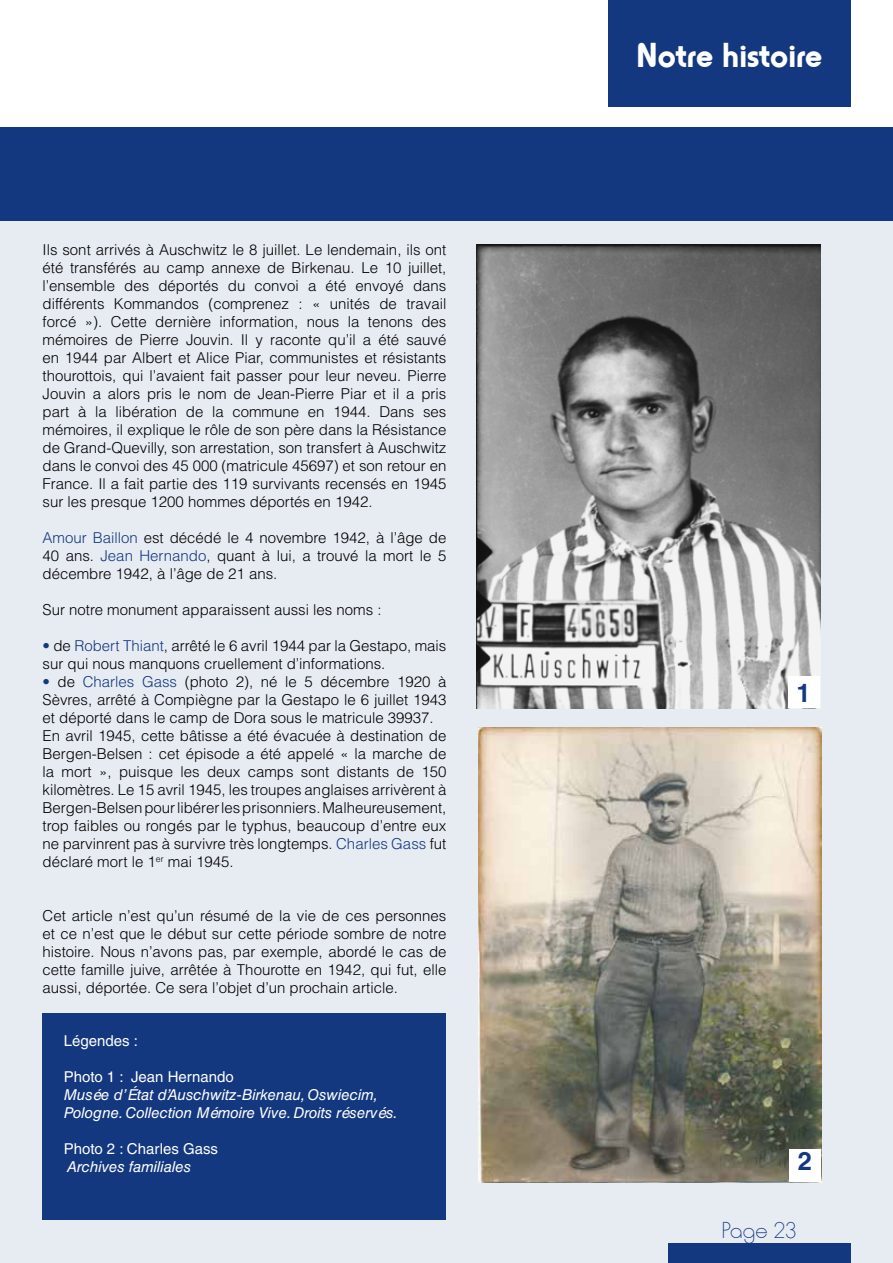
<style>
.page{position:relative;width:893px;height:1263px;background:#fff}
.page>*{position:absolute;margin:0;border:0;box-sizing:border-box;transform-origin:0 0}
.t1{font:700 36px "Horatio D";color:#fff}
.t2{font:700 25.5px "Helvetica LT Std";color:#14387f}
.t3{font:24px "Horatio D Ligh";color:#14387f}
.t4{font:300 15px/18px "Helvetica LT Std";color:#000;text-align:justify}
.t5{font:italic 15px/18px "Helvetica LT Std";color:#fff}
.t6{font:15px "Helvetica LT Std";color:#fff}
.s1{color:#14387f}
</style>
<div class="page">
<div style="left:0;top:128px;width:893px;height:1135px;background:#e7ebf2"></div>
<div style="left:608px;top:0;width:242px;height:106px;background:#14387f"></div>
<div style="left:0;top:128px;width:893px;height:93px;background:#14387f"></div>
<img style="left:478px;top:727px;width:343px;height:455px">
<img style="left:476px;top:244px;width:345px;height:464px">
<div style="left:668px;top:1243px;width:182px;height:20px;background:#14387f"></div>
<div style="left:43px;top:1013px;width:403px;height:207px;background:#14387f"></div>
<div style="left:788px;top:676px;width:32px;height:32px;background:#fff"></div>
<div style="left:789px;top:1149px;width:32px;height:32px;background:#fff"></div>
<p class="t4" style="left:43px;top:241px;width:405px">Ils sont arrivés à Auschwitz le 8 juillet. Le lendemain, ils ont été transférés au camp annexe de Birkenau. Le 10 juillet, l’ensemble des déportés du convoi a été envoyé dans différents Kommandos (comprenez : « unités de travail forcé »). Cette dernière information, nous la tenons des mémoires de Pierre Jouvin. Il y raconte qu’il a été sauvé en 1944 par Albert et Alice Piar, communistes et résistants thourottois, qui l’avaient fait passer pour leur neveu. Pierre Jouvin a alors pris le nom de Jean-Pierre Piar et il a pris part à la libération de la commune en 1944. Dans ses mémoires, il explique le rôle de son père dans la Résistance de Grand-Quevilly, son arrestation, son transfert à Auschwitz dans le convoi des 45 000 (matricule 45697) et son retour en France. Il a fait partie des 119 survivants recensés en 1945 sur les presque 1200 hommes déportés en 1942.</p>
<p class="t4" style="left:43px;top:529px;width:405px"><span class="s1">Amour Baillon</span> est décédé le 4 novembre 1942, à l’âge de 40 ans. <span class="s1">Jean Hernando</span>, quant à lui, a trouvé la mort le 5 décembre 1942, à l’âge de 21 ans.</p>
<p class="t4" style="left:43px;top:601px;width:341px">Sur notre monument apparaissent aussi les noms :</p>
<p class="t4" style="left:43px;top:637px;width:405px"><span class="s1">•</span> de <span class="s1">Robert Thiant</span>, arrêté le 6 avril 1944 par la Gestapo, mais sur qui nous manquons cruellement d’informations.</p>
<p class="t4" style="left:43px;top:673px;width:405px;text-align:left"><span class="s1">•</span> de <span class="s1">Charles Gass</span> (photo 2), né le 5 décembre 1920 à Sèvres, arrêté à Compiègne par la Gestapo le 6 juillet 1943 et déporté dans le camp de Dora sous le matricule 39937.<br>En avril 1945, cette bâtisse a été évacuée à destination de Bergen-Belsen : cet épisode a été appelé « la marche de la mort », puisque les deux camps sont distants de 150 kilomètres. Le 15 avril 1945, les troupes anglaises arrivèrent à Bergen-Belsen pour libérer les prisonniers. Malheureusement, trop faibles ou rongés par le typhus, beaucoup d’entre eux ne parvinrent pas à survivre très longtemps. <span class="s1">Charles Gass</span> fut déclaré mort le 1<sup>er</sup> mai 1945.</p>
<p class="t4" style="left:43px;top:907px;width:405px">Cet article n’est qu’un résumé de la vie de ces personnes et ce n’est que le début sur cette période sombre de notre histoire. Nous n’avons pas, par exemple, abordé le cas de cette famille juive, arrêtée à Thourotte en 1942, qui fut, elle aussi, déportée. Ce sera l’objet d’un prochain article.</p>
<p class="t6" style="left:64px;top:1032px;width:76px">Légendes :</p>
<p class="t6" style="left:64px;top:1068px;width:172px">Photo 1 : Jean Hernando</p>
<p class="t5" style="left:64px;top:1085px;width:336px">Musée d’État d’Auschwitz-Birkenau, Oswiecim,<br>Pologne. Collection Mémoire Vive. Droits réservés.</p>
<p class="t6" style="left:64px;top:1140px;width:156px">Photo 2 : Charles Gass</p>
<p class="t5" style="left:67px;top:1157px;width:126px">Archives familiales</p>
<h1 class="t1" style="left:636px;top:35px;width:188px">Notre histoire</h1>
<h2 class="t2" style="left:797px;top:677px;width:16px">1</h2>
<h2 class="t2" style="left:798px;top:1145px;width:16px">2</h2>
<h3 class="t3" style="left:721px;top:1217px;width:77px">Page 23</h3>
</div>
